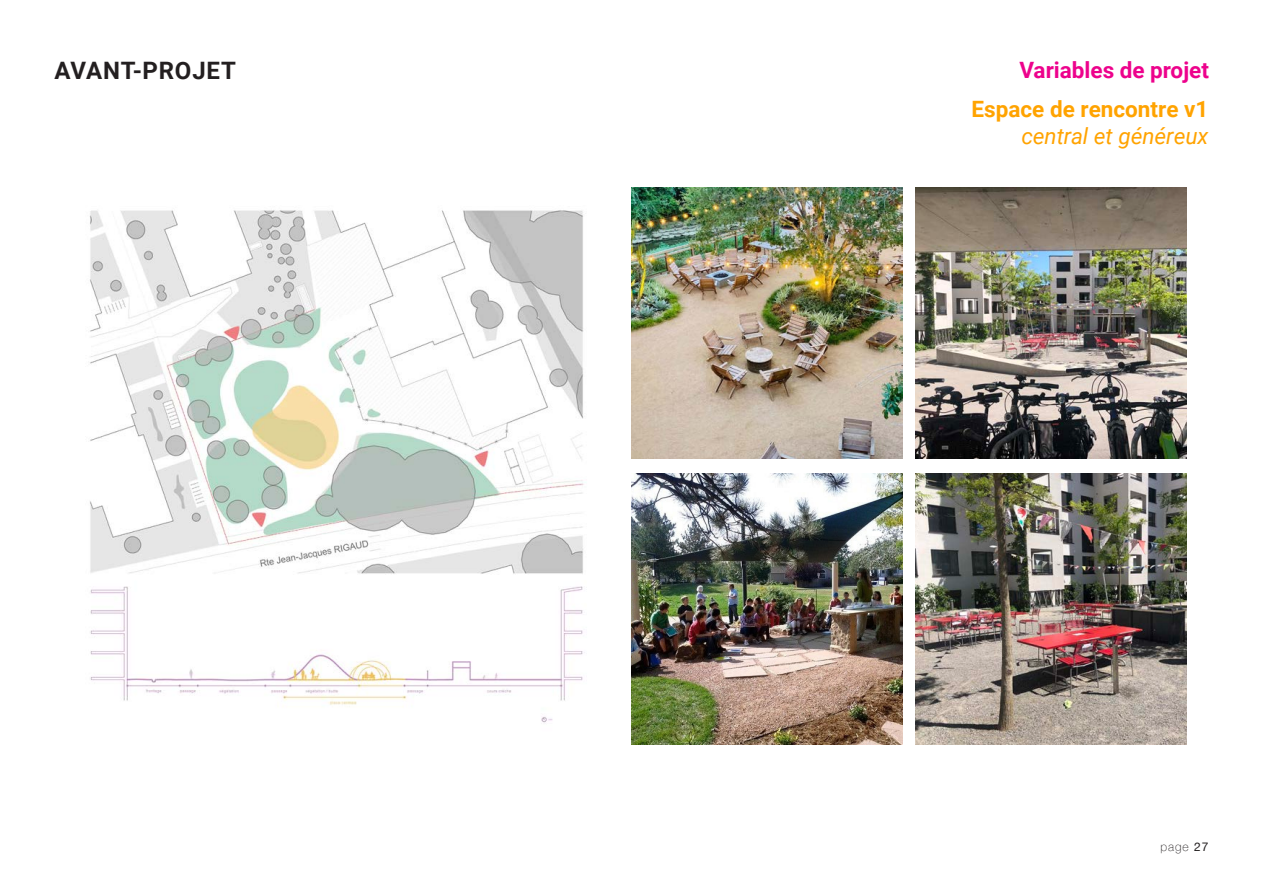
<style>
.page{position:relative;width:1263px;height:893px;background:#fff}
.page>*{position:absolute;margin:0;border:0;box-sizing:border-box;transform-origin:0 0}
.t1{font:700 24px "Roboto";letter-spacing:.035em;color:#231f20}
.t2{font:700 22.5px "Roboto";color:#ffa300}
.t3{font:700 22.5px "Roboto";color:#ed028c}
.t4{font:italic 22.5px "Roboto";color:#ffa300}
.t5{font:100 12px "Helvetica Neue";color:#231f20}
.s1{font-weight:400}
</style>
<div class="page">
<img style="left:631px;top:188px;width:271px;height:271px">
<img style="left:631px;top:474px;width:271px;height:271px">
<img style="left:915px;top:188px;width:271px;height:271px">
<img style="left:915px;top:474px;width:271px;height:271px">
<img style="left:90px;top:210px;width:495px;height:513px">
<p class="t1" style="left:54px;top:54px;width:183px">AVANT-PROJET</p>
<p class="t3" style="left:1019px;top:54px;width:191px">Variables de projet</p>
<p class="t2" style="left:971px;top:93px;width:238px">Espace de rencontre v1</p>
<p class="t4" style="left:1021px;top:120px;width:189px">central et généreux</p>
<p class="t5" style="left:1160px;top:837px;width:49px">page <span class="s1">27</span></p>
</div>
